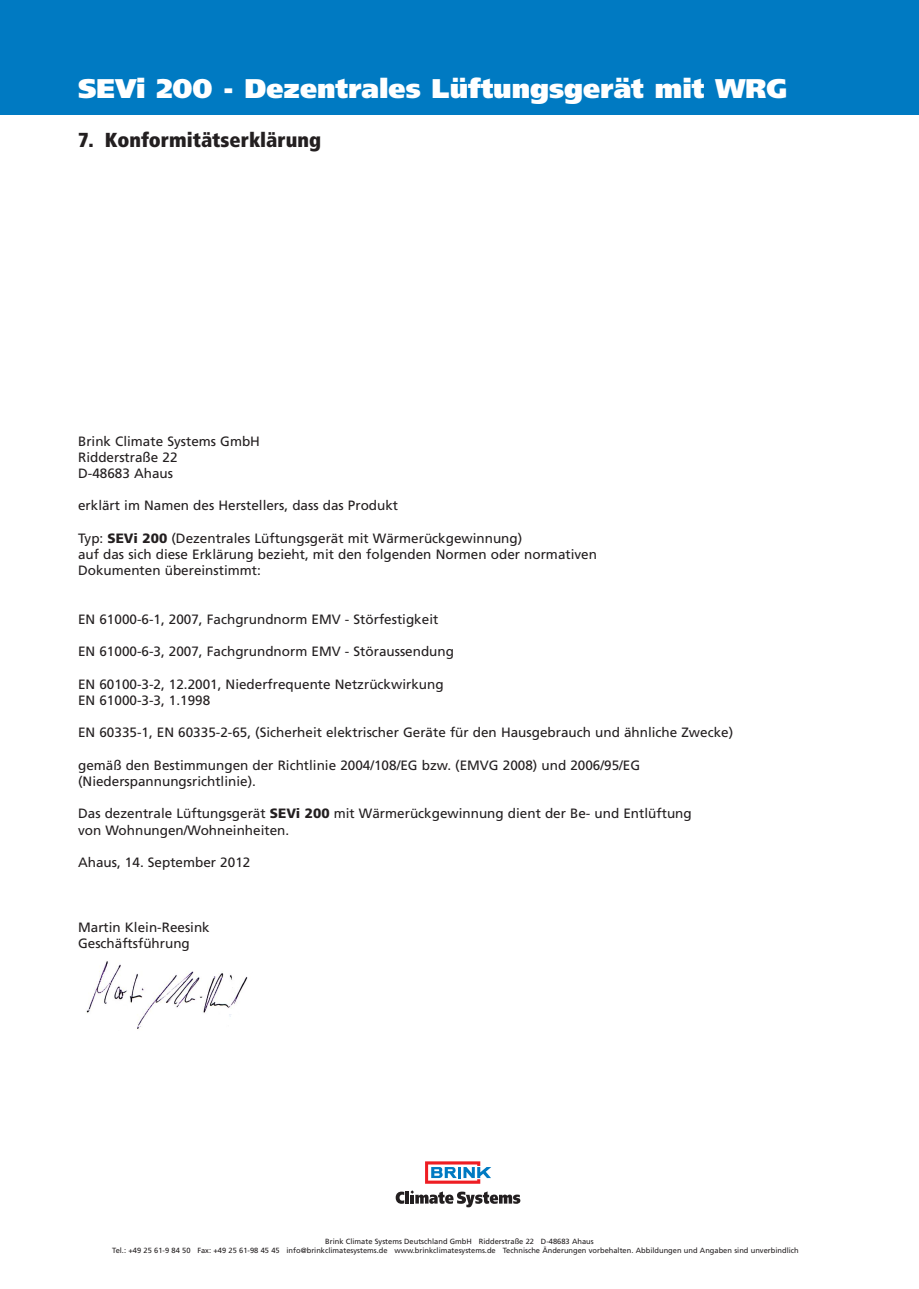
<style>
.page{position:relative;width:919px;height:1289px;background:#fff}
.page>*{position:absolute;margin:0;border:0;box-sizing:border-box;transform-origin:0 0}
.t1{font:900 27px "Frutiger LT";color:#fff}
.t2{font:900 condensed 20.25px "Frutiger LT";color:#231f20}
.t3{font:13.5px/16.2px "Frutiger LT";color:#231f20}
.t4{font:7.5px/9px "Frutiger LT";color:#231f20}
.s1{font-weight:900}
</style>
<div class="page">
<div style="left:0;top:0;width:918px;height:115px;background:#007ac2"></div>
<svg style="left:425px;top:1161px;width:66px;height:22px"></svg>
<svg style="left:395px;top:1191px;width:9px;height:12px"></svg>
<hr style="left:405px;top:1190px;width:4px;height:13px;background:#231f20">
<svg style="left:410px;top:1190px;width:110px;height:17px"></svg>
<img style="left:86px;top:961px;width:162px;height:68px">
<h1 class="t1" style="left:78px;top:72px;width:710px">SEVi 200 - Dezentrales Lüftungsgerät mit WRG</h1>
<h2 class="t2" style="left:78px;top:127px;width:244px">7. Konformitätserklärung</h2>
<p class="t3" style="left:78px;top:433px;width:183px">Brink Climate Systems GmbH<br>Ridderstraße 22<br>D-48683 Ahaus</p>
<p class="t3" style="left:78px;top:497px;width:321px">erklärt im Namen des Herstellers, dass das Produkt</p>
<p class="t3" style="left:78px;top:530px;width:520px">Typ: <span class="s1">SEVi 200</span> (Dezentrales Lüftungsgerät mit Wärmerückgewinnung)<br>auf das sich diese Erklärung bezieht, mit den folgenden Normen oder normativen<br>Dokumenten übereinstimmt:</p>
<p class="t3" style="left:78px;top:611px;width:362px">EN 61000-6-1, 2007, Fachgrundnorm EMV - Störfestigkeit</p>
<p class="t3" style="left:78px;top:643px;width:377px">EN 61000-6-3, 2007, Fachgrundnorm EMV - Störaussendung</p>
<p class="t3" style="left:78px;top:676px;width:367px">EN 60100-3-2, 12.2001, Niederfrequente Netzrückwirkung<br>EN 61000-3-3, 1.1998</p>
<p class="t3" style="left:78px;top:724px;width:656px">EN 60335-1, EN 60335-2-65, (Sicherheit elektrischer Geräte für den Hausgebrauch und ähnliche Zwecke)</p>
<p class="t3" style="left:78px;top:757px;width:563px">gemäß den Bestimmungen der Richtlinie 2004/108/EG bzw. (EMVG 2008) und 2006/95/EG (Niederspannungsrichtlinie).</p>
<p class="t3" style="left:78px;top:805px;width:615px">Das dezentrale Lüftungsgerät <span class="s1">SEVi 200</span> mit Wärmerückgewinnung dient der Be- und Entlüftung von Wohnungen/Wohneinheiten.</p>
<p class="t3" style="left:78px;top:854px;width:174px">Ahaus, 14. September 2012</p>
<p class="t3" style="left:78px;top:919px;width:133px">Martin Klein-Reesink<br>Geschäftsführung</p>
<p class="t4" style="left:112px;top:1236px;width:688px;text-indent:213px">Brink Climate Systems Deutschland GmbH Ridderstraße 22 D-48683 Ahaus<br>Tel.: +49 25 61-9 84 50 Fax: +49 25 61-98 45 45 info@brinkclimatesystems.de www.brinkclimatesystems.de Technische Änderungen vorbehalten. Abbildungen und Angaben sind unverbindlich</p>
</div>
